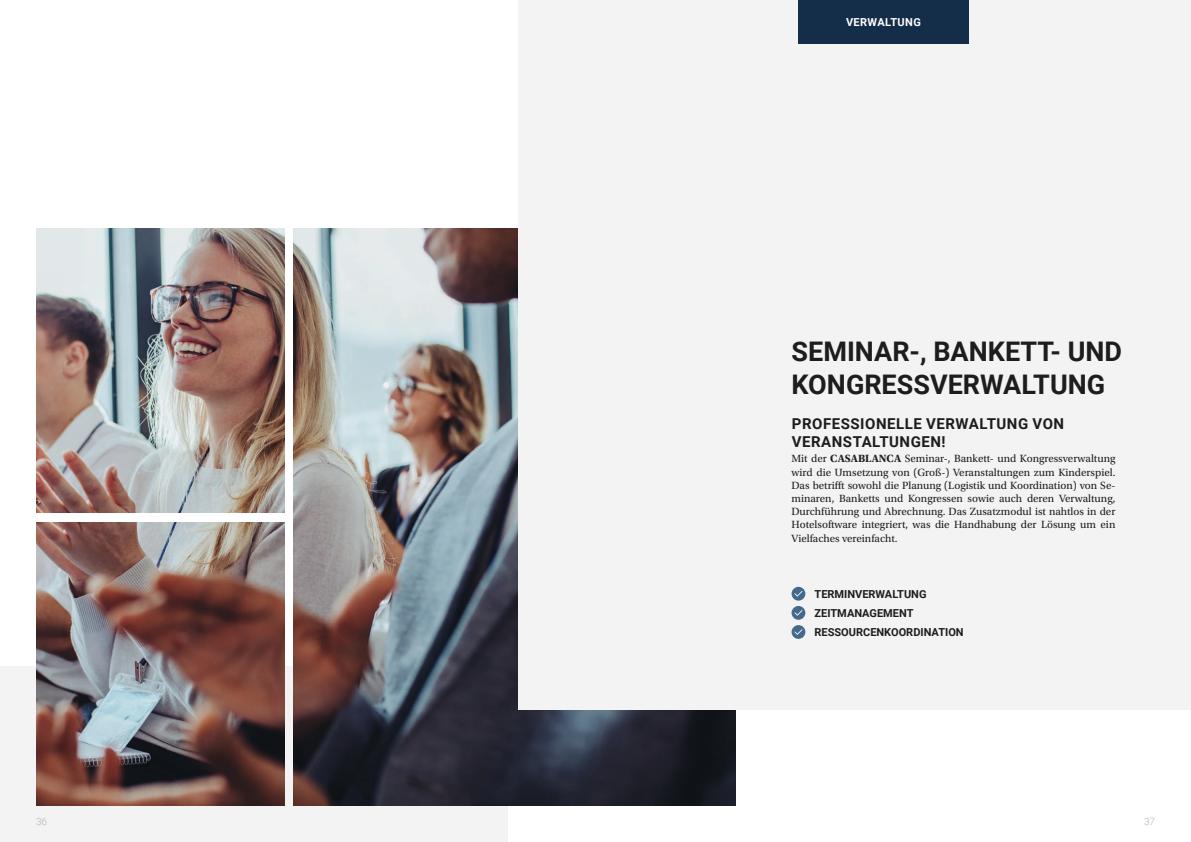
<style>
.page{position:relative;width:1191px;height:842px;background:#fff}
.page>*{position:absolute;margin:0;border:0;box-sizing:border-box;transform-origin:0 0}
.t1{font:700 27px/32.4px "Roboto";color:#1d1d1b}
.t2{font:700 15px/18px "Roboto";letter-spacing:.035em;color:#1d1d1b}
.t3{font:11px/13.2px "Utopia Std";color:#1d1d1b;text-align:justify}
.t4{font:700 11px "Roboto";color:#1d1d1b}
.Label{font:700 11px "Roboto";letter-spacing:.035em;color:#fff}
.t5{font:300 10px "Roboto";color:#b2b2b2}
.s1{font-weight:700}
</style>
<div class="page">
<div style="left:0;top:666px;width:507px;height:176px;background:#f3f3f3"></div>
<img style="left:36px;top:229px;width:249px;height:284px">
<img style="left:36px;top:522px;width:249px;height:284px">
<img style="left:293px;top:229px;width:443px;height:577px">
<div style="left:519px;top:0;width:672px;height:709px;background:#f3f3f3"></div>
<div style="left:791px;top:587px;width:14px;height:14px;background:#44698a;border-radius:50%"></div>
<div style="left:791px;top:606px;width:14px;height:14px;background:#44698a;border-radius:50%"></div>
<svg style="left:794px;top:591px;width:8px;height:5px"></svg>
<svg style="left:794px;top:610px;width:8px;height:6px"></svg>
<div style="left:791px;top:625px;width:14px;height:14px;background:#44698a;border-radius:50%"></div>
<svg style="left:794px;top:629px;width:8px;height:6px"></svg>
<div style="left:798px;top:0;width:170px;height:43px;background:#142d48"></div>
<p class="Label" style="left:846px;top:14px;width:76px">VERWALTUNG</p>
<p class="t1" style="left:791px;top:334px;width:332px">SEMINAR-, BANKETT- UND<br>KONGRESSVERWALTUNG</p>
<p class="t2" style="left:792px;top:414px;width:274px">PROFESSIONELLE VERWALTUNG VON<br>VERANSTALTUNGEN!</p>
<p class="t3" style="left:791px;top:452px;width:325px">Mit der <span class="s1">CASABLANCA</span> Seminar-, Bankett- und Kongressverwaltung wird die Umsetzung von (Groß-) Veranstaltungen zum Kinderspiel.<br>Das betrifft sowohl die Planung (Logistik und Koordination) von Se&shy;minaren, Banketts und Kongressen sowie auch deren Verwaltung, Durchführung und Abrechnung. Das Zusatzmodul ist nahtlos in der Hotelsoftware integriert, was die Handhabung der Lösung um ein Vielfaches vereinfacht.</p>
<p class="t4" style="left:814px;top:586px;width:113px">TERMINVERWALTUNG</p>
<p class="t4" style="left:814px;top:605px;width:100px">ZEITMANAGEMENT</p>
<p class="t4" style="left:814px;top:624px;width:151px">RESSOURCENKOORDINATION</p>
<p class="t5" style="left:36px;top:815px;width:13px">36</p>
<p class="t5" style="left:1144px;top:815px;width:13px">37</p>
</div>
